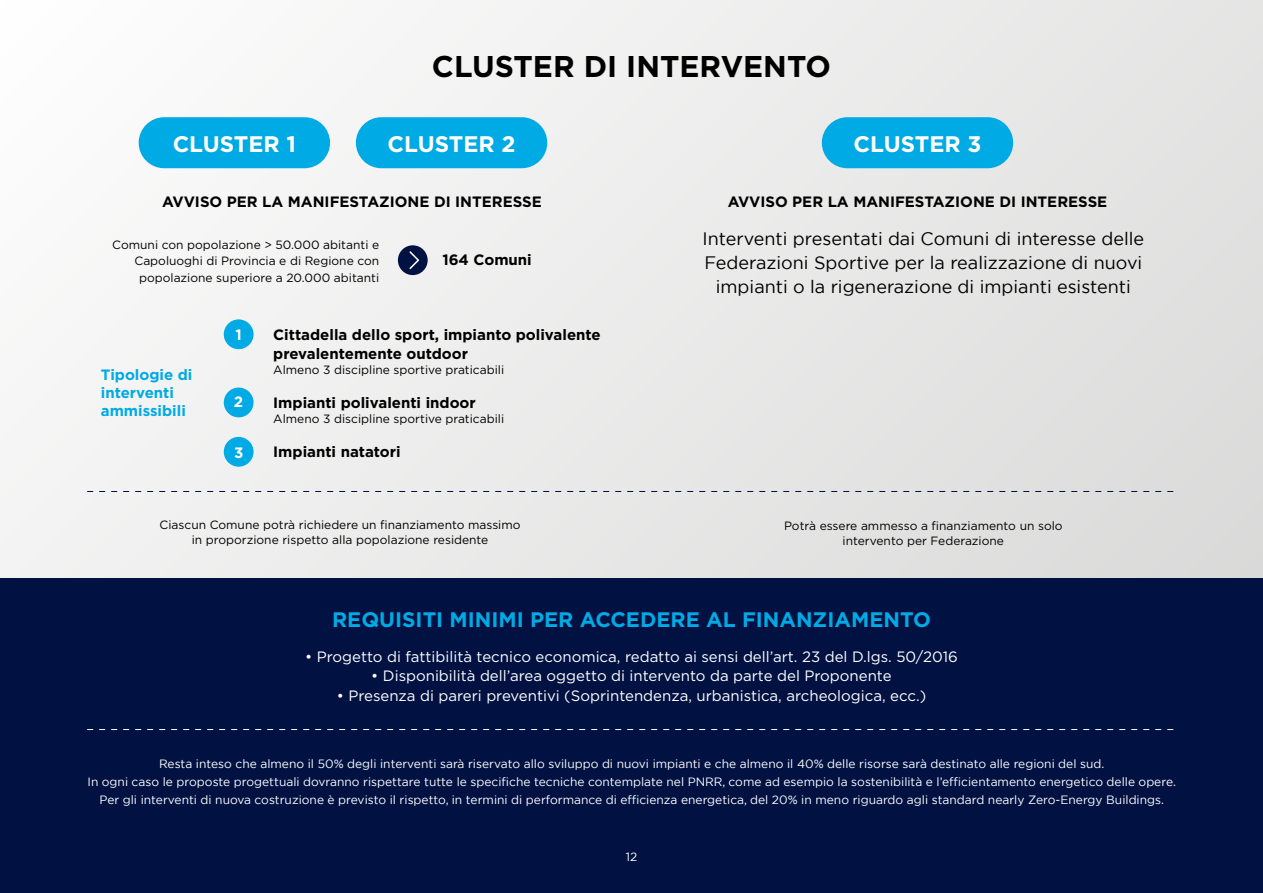
<style>
.page{position:relative;width:1263px;height:893px;background:#fff}
.page>*{position:absolute;margin:0;border:0;box-sizing:border-box;transform-origin:0 0}
.t1{font:700 30px "Gotham";color:#000}
.t2{font:700 22.5px "Gotham";color:#fff}
.t3{font:700 21px "Gotham";color:#00aae5}
.t4{font:18px/24px "Gotham";color:#000;text-align:center}
.t5{font:15px "Gotham";color:#fff}
.t6{font:700 15px/19.5px "Gotham";color:#000}
.t7{font:700 15px/18px "Gotham";color:#00aae5}
.t8{font:700 15px "Gotham";color:#fff}
.t9{font:12px/18px "Gotham";color:#fff;text-align:center}
.t10{font:12px/15px "Gotham";color:#000;text-align:center}
</style>
<div class="page">
<div style="left:0;top:0;width:1263px;height:893px;background:linear-gradient(to right,#f8f8f8,#dfdfde)"></div>
<div style="left:0;top:578px;width:1263px;height:315px;background:#001142"></div>
<div style="left:356px;top:117px;width:191px;height:51px;background:#00aae5;border-radius:26px"></div>
<div style="left:822px;top:117px;width:191px;height:51px;background:#00aae5;border-radius:26px"></div>
<svg style="left:87px;top:729px;width:1087px;height:1px"></svg>
<svg style="left:87px;top:491px;width:1089px;height:1px"></svg>
<div style="left:139px;top:117px;width:191px;height:51px;background:#00aae5;border-radius:26px"></div>
<div style="left:398px;top:245px;width:30px;height:30px;background:#001142;border-radius:50%"></div>
<svg style="left:410px;top:251px;width:9px;height:18px"></svg>
<div style="left:224px;top:319px;width:30px;height:30px;background:#00aae5;border-radius:50%"></div>
<div style="left:224px;top:388px;width:30px;height:29px;background:#00aae5;border-radius:50%"></div>
<div style="left:224px;top:437px;width:30px;height:30px;background:#00aae5;border-radius:50%"></div>
<h1 class="t1" style="left:432px;top:47px;width:401px">CLUSTER DI INTERVENTO</h1>
<h2 class="t2" style="left:173px;top:129px;width:125px">CLUSTER 1</h2>
<h2 class="t2" style="left:388px;top:129px;width:129px">CLUSTER 2</h2>
<h2 class="t2" style="left:854px;top:129px;width:129px">CLUSTER 3</h2>
<p class="t6" style="left:162px;top:191px;width:381px">AVVISO PER LA MANIFESTAZIONE DI INTERESSE</p>
<p class="t6" style="left:728px;top:191px;width:381px">AVVISO PER LA MANIFESTAZIONE DI INTERESSE</p>
<h3 class="t4" style="left:702px;top:227px;width:443px">Interventi presentati dai Comuni di interesse delle<br>Federazioni Sportive per la realizzazione di nuovi impianti o la rigenerazione di impianti esistenti</h3>
<p class="t10" style="left:112px;top:236px;width:268px;line-height:16.5px;text-align:right">Comuni con popolazione &gt; 50.000 abitanti e<br>Capoluoghi di Provincia e di Regione con popolazione superiore a 20.000 abitanti</p>
<p class="t6" style="left:442px;top:249px;width:91px">164 Comuni</p>
<p class="t7" style="left:101px;top:366px;width:93px">Tipologie di interventi ammissibili</p>
<p class="t8" style="left:235px;top:324px;width:8px">1</p>
<p class="t8" style="left:234px;top:392px;width:11px">2</p>
<p class="t8" style="left:234px;top:442px;width:11px">3</p>
<p class="t6" style="left:273px;top:325px;width:329px">Cittadella dello sport, impianto polivalente prevalentemente outdoor</p>
<p class="t10" style="left:273px;top:362px;width:232px">Almeno 3 discipline sportive praticabili</p>
<p class="t6" style="left:273px;top:393px;width:204px">Impianti polivalenti indoor</p>
<p class="t10" style="left:273px;top:411px;width:232px">Almeno 3 discipline sportive praticabili</p>
<p class="t6" style="left:273px;top:442px;width:129px">Impianti natatori</p>
<p class="t10" style="left:160px;top:517px;width:363px">Ciascun Comune potrà richiedere un finanziamento massimo in proporzione rispetto alla popolazione residente</p>
<p class="t10" style="left:784px;top:517px;width:280px">Potrà essere ammesso a finanziamento un solo intervento per Federazione</p>
<h3 class="t3" style="left:332px;top:605px;width:600px">REQUISITI MINIMI PER ACCEDERE AL FINANZIAMENTO</h3>
<p class="t5" style="left:305px;top:647px;width:654px">• Progetto di fattibilità tecnico economica, redatto ai sensi dell’art. 23 del D.lgs. 50/2016</p>
<p class="t5" style="left:371px;top:666px;width:522px">• Disponibilità dell’area oggetto di intervento da parte del Proponente</p>
<p class="t5" style="left:337px;top:686px;width:591px">• Presenza di pareri preventivi (Soprintendenza, urbanistica, archeologica, ecc.)</p>
<p class="t9" style="left:88px;top:755px;width:1090px">Resta inteso che almeno il 50% degli interventi sarà riservato allo sviluppo di nuovi impianti e che almeno il 40% delle risorse sarà destinato alle regioni del sud.<br>In ogni caso le proposte progettuali dovranno rispettare tutte le specifiche tecniche contemplate nel PNRR, come ad esempio la sostenibilità e l’efficientamento energetico delle opere.<br>Per gli interventi di nuova costruzione è previsto il rispetto, in termini di performance di efficienza energetica, del 20% in meno riguardo agli standard nearly Zero-Energy Buildings.</p>
<p class="t9" style="left:626px;top:847px;width:13px">12</p>
</div>
